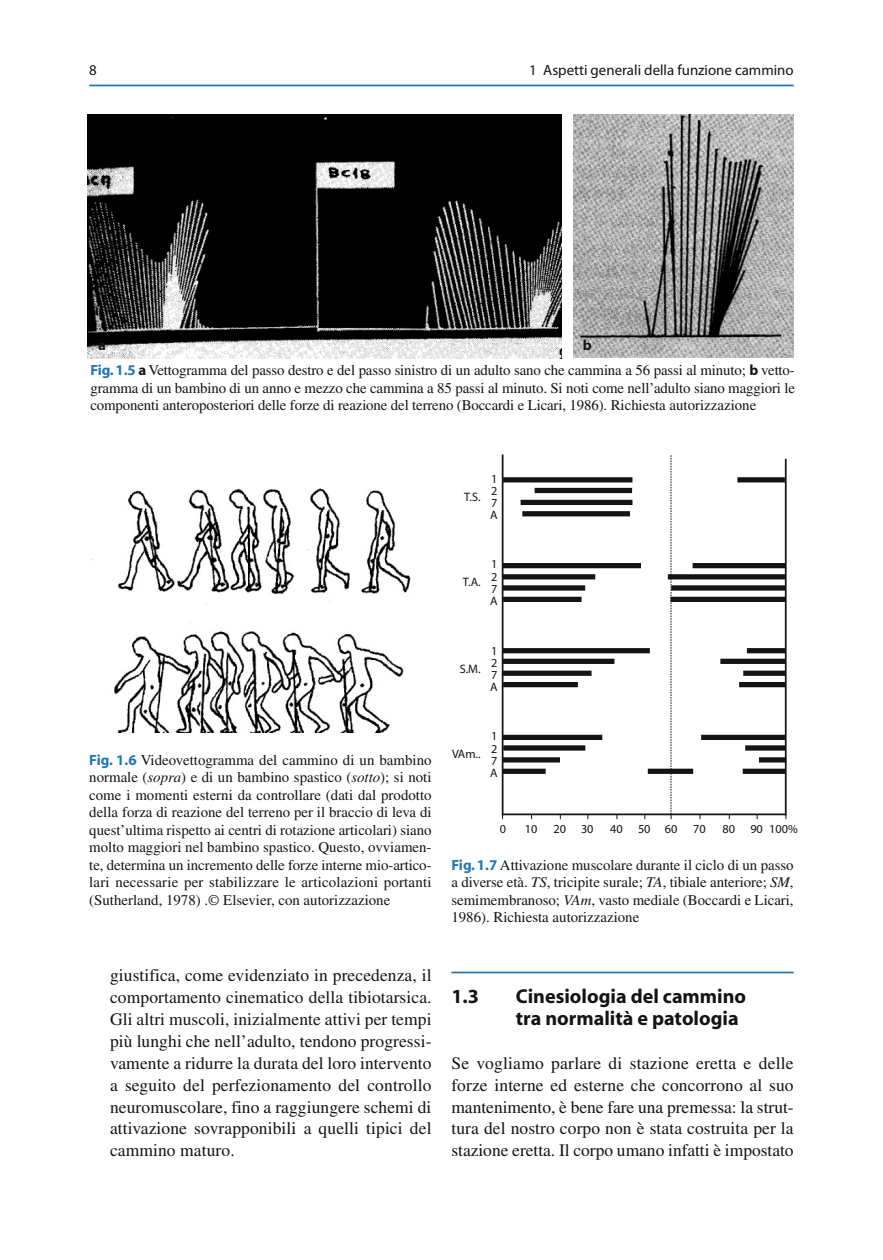
<style>
.page{position:relative;width:883px;height:1260px;background:#fff}
.page>*{position:absolute;margin:0;border:0;box-sizing:border-box;transform-origin:0 0}
.t1{font:700 20.12px/21.9px "Myriad";color:#131413}
.t2{font:17.5px/21.9px "Times LT Std";letter-spacing:.005em;color:#131413;text-align:justify}
.t3{font:14.88px/17.5px "Times LT Std";color:#131413;text-align:justify}
.t4{font:14.88px "Myriad Pro";color:#131413}
.t5{font:700 14.88px "Myriad";color:#131413}
.t6{font:12.25px/12.2px "Myriad";color:#131413;text-align:justify}
.s1{font-family:"Myriad";font-weight:700;color:#1f77b9}
.s2{font-family:"Myriad Pro";font-weight:700}
.s3{font-style:italic}
</style>
<div class="page">
<hr style="left:451px;top:972px;width:343px;height:1px;background:#1f77b9">
<hr style="left:89px;top:85px;width:705px;height:1px;background:#1f77b9">
<img style="left:92px;top:488px;width:319px;height:244px">
<img style="left:87px;top:114px;width:474px;height:245px">
<img style="left:573px;top:114px;width:221px;height:244px">
<hr style="left:502px;top:454px;width:2px;height:361px;background:#131413">
<hr style="left:785px;top:459px;width:2px;height:356px;background:#131413">
<hr style="left:503px;top:814px;width:283px;height:1px;background:#131413">
<div style="left:503px;top:477px;width:129px;height:5px;background:#131413"></div>
<div style="left:737px;top:477px;width:48px;height:5px;background:#131413"></div>
<div style="left:535px;top:488px;width:97px;height:5px;background:#131413"></div>
<div style="left:521px;top:500px;width:111px;height:5px;background:#131413"></div>
<div style="left:522px;top:511px;width:108px;height:5px;background:#131413"></div>
<div style="left:503px;top:563px;width:138px;height:5px;background:#131413"></div>
<div style="left:693px;top:563px;width:92px;height:5px;background:#131413"></div>
<div style="left:503px;top:574px;width:92px;height:5px;background:#131413"></div>
<div style="left:668px;top:574px;width:117px;height:5px;background:#131413"></div>
<div style="left:503px;top:585px;width:82px;height:6px;background:#131413"></div>
<div style="left:671px;top:585px;width:114px;height:6px;background:#131413"></div>
<div style="left:503px;top:597px;width:79px;height:5px;background:#131413"></div>
<div style="left:671px;top:597px;width:114px;height:5px;background:#131413"></div>
<div style="left:503px;top:648px;width:147px;height:5px;background:#131413"></div>
<div style="left:747px;top:648px;width:38px;height:5px;background:#131413"></div>
<div style="left:503px;top:659px;width:111px;height:5px;background:#131413"></div>
<div style="left:720px;top:659px;width:66px;height:5px;background:#131413"></div>
<div style="left:503px;top:671px;width:89px;height:5px;background:#131413"></div>
<div style="left:743px;top:671px;width:42px;height:5px;background:#131413"></div>
<div style="left:503px;top:682px;width:75px;height:5px;background:#131413"></div>
<div style="left:739px;top:682px;width:46px;height:5px;background:#131413"></div>
<div style="left:503px;top:735px;width:99px;height:5px;background:#131413"></div>
<div style="left:701px;top:735px;width:84px;height:5px;background:#131413"></div>
<div style="left:503px;top:745px;width:82px;height:6px;background:#131413"></div>
<div style="left:745px;top:745px;width:40px;height:6px;background:#131413"></div>
<div style="left:503px;top:757px;width:57px;height:6px;background:#131413"></div>
<div style="left:759px;top:757px;width:27px;height:6px;background:#131413"></div>
<div style="left:503px;top:769px;width:43px;height:5px;background:#131413"></div>
<div style="left:743px;top:769px;width:42px;height:5px;background:#131413"></div>
<div style="left:648px;top:769px;width:45px;height:5px;background:#131413"></div>
<svg style="left:671px;top:455px;width:1px;height:364px"></svg>
<p class="t4" style="left:89px;top:65px;width:9px">8</p>
<p class="t4" style="left:529px;top:64px;width:266px">1 Aspetti generali della funzione cammino</p>
<p class="t5" style="left:98px;top:339px;width:9px">a</p>
<p class="t5" style="left:583px;top:339px;width:10px">b</p>
<p class="t3" style="left:90px;top:363px;width:706px"><span class="s1">Fig. 1.5</span> <span class="s2">a</span> Vettogramma del passo destro e del passo sinistro di un adulto sano che cammina a 56 passi al minuto; <span class="s2">b</span> vetto&shy;gramma di un bambino di un anno e mezzo che cammina a 85 passi al minuto. Si noti come nell’adulto siano maggiori le componenti anteroposteriori delle forze di reazione del terreno (Boccardi e Licari, 1986). Richiesta autorizzazione</p>
<p class="t3" style="left:89px;top:752px;width:344px"><span class="s1">Fig. 1.6</span> Videovettogramma del cammino di un bambino normale (<span class="s3">sopra</span>) e di un bambino spastico (<span class="s3">sotto</span>); si noti come i momenti esterni da controllare (dati dal prodotto della forza di reazione del terreno per il braccio di leva di quest’ultima rispetto ai centri di rotazione articolari) siano molto maggiori nel bambino spastico. Questo, ovviamen&shy;te, determina un incremento delle forze interne mio-artico&shy;lari necessarie per stabilizzare le articolazioni portanti (Sutherland, 1978) .© Elsevier, con autorizzazione</p>
<p class="t2" style="left:110px;top:966px;width:323px">giustifica, come evidenziato in precedenza, il comportamento cinematico della tibiotarsica.<br>Gli altri muscoli, inizialmente attivi per tempi più lunghi che nell’adulto, tendono progressi&shy;vamente a ridurre la durata del loro intervento a seguito del perfezionamento del controllo neuromuscolare, fino a raggiungere schemi di attivazione sovrapponibili a quelli tipici del cammino maturo.</p>
<p class="t6" style="left:464px;top:492px;width:18px">T.S.</p>
<p class="t6" style="left:490px;top:473px;width:9px">1<br>2<br>7<br>A</p>
<p class="t6" style="left:463px;top:577px;width:19px">T.A.</p>
<p class="t6" style="left:490px;top:559px;width:9px">1<br>2<br>7<br>A</p>
<p class="t6" style="left:460px;top:663px;width:22px">S.M.</p>
<p class="t6" style="left:490px;top:645px;width:9px">1<br>2<br>7<br>A</p>
<p class="t6" style="left:452px;top:748px;width:30px">VAm..</p>
<p class="t6" style="left:490px;top:731px;width:9px">1<br>2<br>7<br>A</p>
<p class="t6" style="left:500px;top:824px;width:8px">0</p>
<p class="t6" style="left:525px;top:824px;width:14px">10</p>
<p class="t6" style="left:554px;top:824px;width:42px">20 30</p>
<p class="t6" style="left:610px;top:824px;width:69px">40 50 60</p>
<p class="t6" style="left:693px;top:824px;width:14px">70</p>
<p class="t6" style="left:722px;top:824px;width:77px">80 90 100%</p>
<p class="t3" style="left:451px;top:857px;width:344px"><span class="s1">Fig. 1.7</span> Attivazione muscolare durante il ciclo di un passo a diverse età. <span class="s3">TS</span>, tricipite surale; <span class="s3">TA</span>, tibiale anteriore; <span class="s3">SM</span>, semimembranoso; <span class="s3">VAm</span>, vasto mediale (Boccardi e Licari, 1986). Richiesta autorizzazione</p>
<h1 class="t1" style="left:451px;top:987px;width:29px">1.3</h1>
<h1 class="t1" style="left:516px;top:987px;width:232px">Cinesiologia del cammino tra normalità e patologia</h1>
<p class="t2" style="left:451px;top:1054px;width:344px">Se vogliamo parlare di stazione eretta e delle forze interne ed esterne che concorrono al suo mantenimento, è bene fare una premessa: la strut&shy;tura del nostro corpo non è stata costruita per la stazione eretta. Il corpo umano infatti è impostato</p>
</div>
